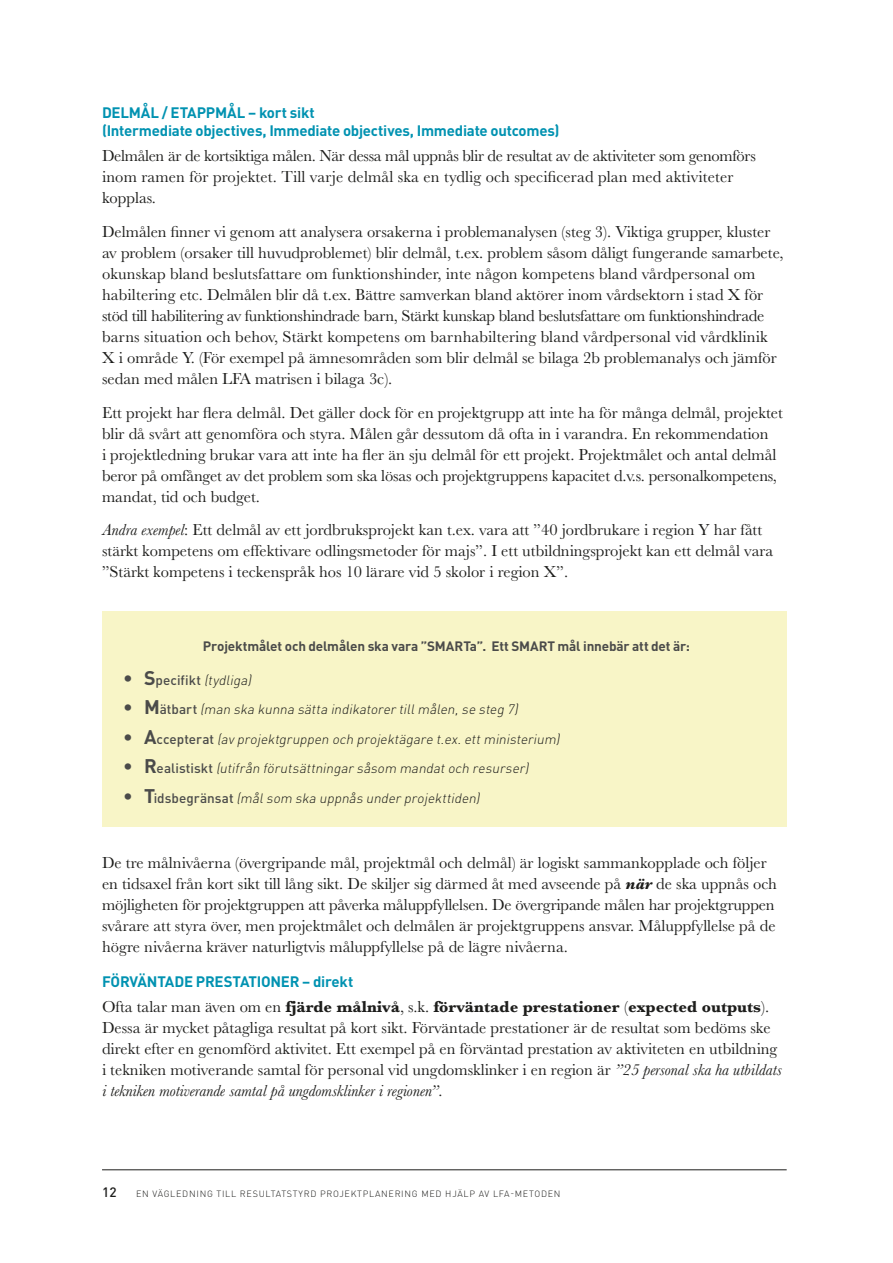
<style>
.page{position:relative;width:893px;height:1263px;background:#fff}
.page>*{position:absolute;margin:0;border:0;box-sizing:border-box;transform-origin:0 0}
.t1{font:16.5px/21px "Baskerville MT Std";color:#1d1d1b}
.t2{font:700 15px/18px "DIN Pro";letter-spacing:-.015em;color:#0092b1}
.t3{font:italic 300 13.5px "DIN Pro";color:#1d1d1b}
.t4{font:700 13.5px "DIN Pro";letter-spacing:-.01em;color:#4b4b4a}
.t5{font:500 13.5px "DIN Pro";color:#1d1d1b}
.t6{font:300 9px "DIN Pro";letter-spacing:.08em;color:#1d1d1b}
.s1{font-style:italic}
.s2{font-weight:400;font-style:normal;font-size:19.5px;color:#4b4b4a}
.s3{font-weight:700;font-style:normal;font-size:19.5px;color:#4b4b4a}
.s4{font-weight:500;font-style:normal;color:#4b4b4a}
.s5{font-weight:700;font-style:italic}
.s6{font-weight:700}
</style>
<div class="page">
<hr style="left:102px;top:1169px;width:685px;height:1px;background:#1d1d1b">
<div style="left:102px;top:612px;width:685px;height:215px;background:#f8f5c7"></div>
<p class="t2" style="left:102px;top:103px;width:459px">DELMÅL / ETAPPMÅL – kort sikt<br>(Intermediate objectives, Immediate objectives, Immediate outcomes)</p>
<p class="t1" style="left:102px;top:145px;width:655px">Delmålen är de kortsiktiga målen. När dessa mål uppnås blir de resultat av de aktiviteter som genomförs inom ramen för projektet. Till varje delmål ska en tydlig och specificerad plan med aktiviteter kopplas.</p>
<p class="t1" style="left:102px;top:221px;width:683px">Delmålen finner vi genom att analysera orsakerna i problemanalysen (steg 3). Viktiga grupper, kluster av problem (orsaker till huvudproblemet) blir delmål, t.ex. problem såsom dåligt fungerande samarbete, okunskap bland beslutsfattare om funktionshinder, inte någon kompetens bland vårdpersonal om habiltering etc. Delmålen blir då t.ex. Bättre samverkan bland aktörer inom vårdsektorn i stad X för stöd till habilitering av funktionshindrade barn, Stärkt kunskap bland beslutsfattare om funktionshindrade barns situation och behov, Stärkt kompetens om barnhabiltering bland vårdpersonal vid vårdklinik X i område Y. (För exempel på ämnesområden som blir delmål se bilaga 2b problemanalys och jämför sedan med målen LFA matrisen i bilaga 3c).</p>
<p class="t1" style="left:102px;top:402px;width:682px">Ett projekt har flera delmål. Det gäller dock för en projektgrupp att inte ha för många delmål, projektet blir då svårt att genomföra och styra. Målen går dessutom då ofta in i varandra. En rekommendation<br>i projektledning brukar vara att inte ha fler än sju delmål för ett projekt. Projektmålet och antal delmål beror på omfånget av det problem som ska lösas och projektgruppens kapacitet d.v.s. personalkompetens, mandat, tid och budget.</p>
<p class="t1" style="left:102px;top:520px;width:673px"><span class="s1">Andra exempel</span>: Ett delmål av ett jordbruksprojekt kan t.ex. vara att ”40 jordbrukare i region Y har fått stärkt kompetens om effektivare odlingsmetoder för majs”. I ett utbildningsprojekt kan ett delmål vara ”Stärkt kompetens i teckenspråk hos 10 lärare vid 5 skolor i region X”.</p>
<p class="t4" style="left:203px;top:637px;width:489px">Projektmålet och delmålen ska vara ”SMARTa”. Ett SMART mål innebär att det är:</p>
<p class="t3" style="left:123px;top:671px;width:133px"><span class="s2">•</span> <span class="s3">S</span><span class="s4">pecifikt</span> (tydliga)</p>
<p class="t3" style="left:123px;top:700px;width:400px"><span class="s2">•</span> <span class="s3">M</span> <span class="s4">ä t b a rt</span> (man ska kunna sätta indikatorertillmålen,se steg 7)</p>
<p class="t3" style="left:123px;top:730px;width:441px"><span class="s2">•</span> <span class="s3">A</span><span class="s4">cc e p t e ra t</span> (avprojektgruppen och projektägare t.ex.ettministerium)</p>
<p class="t3" style="left:123px;top:759px;width:410px"><span class="s2">•</span> <span class="s3">R</span><span class="s4">e a l i s t i s kt</span> (utifrån förutsättningarsåsom mandatoch resurser)</p>
<p class="t3" style="left:123px;top:789px;width:361px"><span class="s2">•</span> <span class="s3">T</span><span class="s4">i d s b e g rä n s a t</span> (målsom ska uppnås underprojekttiden)</p>
<p class="t1" style="left:102px;top:852px;width:676px">De tre målnivåerna (övergripande mål, projektmål och delmål) är logiskt sammankopplade och följer en tidsaxel från kort sikt till lång sikt. De skiljer sig därmed åt med avseende på <span class="s5">när</span> de ska uppnås och möjligheten för projektgruppen att påverka måluppfyllelsen. De övergripande målen har projektgruppen svårare att styra över, men projektmålet och delmålen är projektgruppens ansvar. Måluppfyllelse på de högre nivåerna kräver naturligtvis måluppfyllelse på de lägre nivåerna.</p>
<p class="t2" style="left:102px;top:971px;width:253px">FÖRVÄNTADE PRESTATIONER – direkt</p>
<p class="t1" style="left:102px;top:996px;width:681px">Ofta talar man även om en <span class="s6">fjärde målnivå</span>, s.k. <span class="s6">förväntade prestationer</span> (<span class="s6">expected outputs</span>).<br>Dessa är mycket påtagliga resultat på kort sikt. Förväntade prestationer är de resultat som bedöms ske direkt efter en genomförd aktivitet. Ett exempel på en förväntad prestation av aktiviteten en utbildning i tekniken motiverande samtal för personal vid ungdomsklinker i en region är <span class="s1">”25 personal ska ha utbildats i tekniken motiverande samtal på ungdomsklinker i regionen”.</span></p>
<p class="t5" style="left:102px;top:1183px;width:16px">12</p>
<p class="t6" style="left:136px;top:1187px;width:426px">EN VÄGLEDNING TILL RESULTATSTYRD PROJEKTPLANERING MED HJÄLP AV LFA-METODEN</p>
</div>
